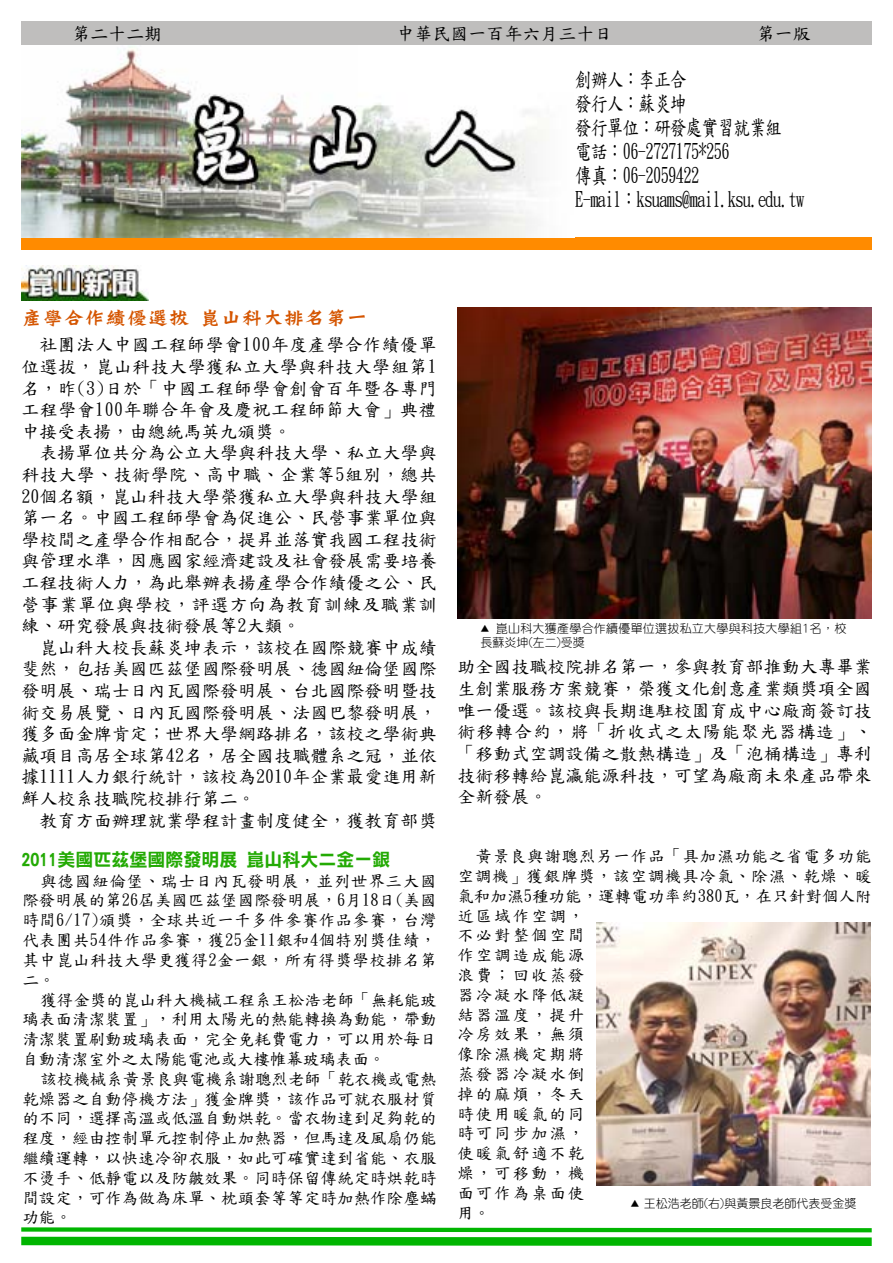
<style>
.page{position:relative;width:893px;height:1263px;background:#fff}
.page>*{position:absolute;margin:0;border:0;box-sizing:border-box;transform-origin:0 0}
.t1{font:21.45px/24px "DF Kai Shu SB Estd BF";letter-spacing:-.04em;color:#000;scale:.77 1}
.t2{font:21px "DF Lung Men W9 WIN BF";color:#d55501}
.t3{font:18px/21.6px "DF Kai Shu SB Estd BF";color:#000;text-align:justify}
.t4{font:18px "DF Li Hei W7 WIN BF";color:#23aa04}
.t5{font:16.5px/19.8px "DF Kai Shu SB Estd BF";letter-spacing:.005em;color:#000}
.t6{font:16.5px/19.8px "DF Kai Shu SB Estd BF";letter-spacing:.115em;color:#000}
.t7{font:16.5px/19.8px "DF Kai Shu SB Estd BF";letter-spacing:.025em;color:#000}
.t8{font:12px/14.4px "DF Yuan W3 WINP BF";letter-spacing:.02em;color:#000}
.t9{font:12px "DF Yuan W3 WINP BF";color:#000}
.s1{font-family:"DF Yuan W3 WIN BF";font-size:9px}
</style>
<div class="page">
<div style="left:21px;top:21px;width:851px;height:24px;background:#bfbebd"></div>
<div style="left:21px;top:238px;width:851px;height:12px;background:#ff8b00"></div>
<svg style="left:21px;top:1227px;width:851px;height:19px"></svg>
<img style="left:21px;top:266px;width:128px;height:34px">
<img style="left:21px;top:46px;width:525px;height:191px">
<img style="left:457px;top:307px;width:415px;height:311px">
<img style="left:596px;top:923px;width:275px;height:262px">
<p class="t3" style="left:72px;top:22px;width:91px">第二十二期</p>
<p class="t3" style="left:396px;top:22px;width:217px">中華民國一百年六月三十日</p>
<p class="t3" style="left:757px;top:22px;width:65px">第一版</p>
<p class="t1" style="left:575px;top:67px;width:299px">創辦人：李正合<br>發行人：蘇炎坤<br>發行單位：研發處實習就業組<br>電話：06-2727175*256<br>傳真：06-2059422<br>E-mail：ksuams@mail.ksu.edu.tw</p>
<p class="t2" style="left:21px;top:307px;width:348px">產學合作績優選拔 崑山科大排名第一</p>
<p class="t3" style="left:21px;top:334px;width:417px;text-indent:18px">社團法人中國工程師學會100年度產學合作績優單位選拔，崑山科技大學獲私立大學與科技大學組第1名，昨(3)日於「中國工程師學會創會百年暨各專門工程學會100年聯合年會及慶祝工程師節大會」典禮中接受表揚，由總統馬英九頒獎。</p>
<p class="t3" style="left:21px;top:442px;width:417px;text-indent:18px">表揚單位共分為公立大學與科技大學、私立大學與科技大學、技術學院、高中職、企業等5組別，總共20個名額，崑山科技大學榮獲私立大學與科技大學組第一名。中國工程師學會為促進公、民營事業單位與學校間之產學合作相配合，提昇並落實我國工程技術與管理水準，因應國家經濟建設及社會發展需要培養工程技術人力，為此舉辦表揚產學合作績優之公、民營事業單位與學校，評選方向為教育訓練及職業訓練、研究發展與技術發展等2大類。</p>
<p class="t3" style="left:21px;top:637px;width:417px;text-indent:18px">崑山科大校長蘇炎坤表示，該校在國際競賽中成績斐然，包括美國匹茲堡國際發明展、德國紐倫堡國際發明展、瑞士日內瓦國際發明展、台北國際發明暨技術交易展覽、日內瓦國際發明展、法國巴黎發明展，獲多面金牌肯定；世界大學網路排名，該校之學術典藏項目高居全球第42名，居全國技職體系之冠，並依據1111人力銀行統計，該校為2010年企業最愛進用新鮮人校系技職院校排行第二。</p>
<p class="t3" style="left:39px;top:809px;width:399px">教育方面辦理就業學程計畫制度健全，獲教育部獎</p>
<p class="t4" style="left:21px;top:850px;width:370px">2011美國匹茲堡國際發明展 崑山科大二金一銀</p>
<p class="t7" style="left:22px;top:871px;width:424px;text-indent:18px">與德國紐倫堡、瑞士日內瓦發明展，並列世界三大國際發明展的第26屆美國匹茲堡國際發明展，6月18日(美國時間6/17)頒獎，全球共近一千多件參賽作品參賽，台灣代表團共54件作品參賽，獲25金11銀和4個特別獎佳績，其中崑山科技大學更獲得2金一銀，所有得獎學校排名第二。</p>
<p class="t5" style="left:22px;top:990px;width:424px;text-indent:18px">獲得金獎的崑山科大機械工程系王松浩老師「無耗能玻璃表面清潔裝置」，利用太陽光的熱能轉換為動能，帶動清潔裝置刷動玻璃表面，完全免耗費電力，可以用於每日自動清潔室外之太陽能電池或大樓帷幕玻璃表面。</p>
<p class="t5" style="left:22px;top:1069px;width:425px;text-indent:18px">該校機械系黃景良與電機系謝聰烈老師「乾衣機或電熱乾燥器之自動停機方法」獲金牌獎，該作品可就衣服材質的不同，選擇高溫或低溫自動烘乾。當衣物達到足夠乾的程度，經由控制單元控制停止加熱器，但馬達及風扇仍能繼續運轉，以快速冷卻衣服，如此可確實達到省能、衣服不燙手、低靜電以及防皺效果。同時保留傳統定時烘乾時間設定，可作為做為床單、枕頭套等等定時加熱作除塵蟎功能。</p>
<p class="t8" style="left:480px;top:621px;width:367px"><span class="s1">▲</span> 崑山科大獲產學合作績優單位選拔私立大學與科技大學組1名，校長蘇炎坤(左二)受獎</p>
<p class="t3" style="left:457px;top:656px;width:425px;text-align:left">助全國技職校院排名第一，參與教育部推動大專畢業生創業服務方案競賽，榮獲文化創意產業類獎項全國唯一優選。該校與長期進駐校園育成中心廠商簽訂技術移轉合約，將「折收式之太陽能聚光器構造」、「移動式空調設備之散熱構造」及「泡桶構造」專利技術移轉給崑瀛能源科技，可望為廠商未來產品帶來全新發展。</p>
<p class="t6" style="left:457px;top:846px;width:425px;text-indent:18px">黃景良與謝聰烈另一作品「具加濕功能之省電多功能空調機」獲銀牌獎，該空調機具冷氣、除濕、乾燥、暖氣和加濕5種功能，運轉電功率約380瓦，在只針對個人附近區域作空調，<br>不必對整個空間<br>作空調造成能源<br>浪費；回收蒸發<br>器冷凝水降低凝<br>結器溫度，提升<br>冷房效果，無須<br>像除濕機定期將<br>蒸發器冷凝水倒<br>掉的麻煩，冬天<br>時使用暖氣的同<br>時可同步加濕，<br>使暖氣舒適不乾<br>燥，可移動，機<br>面可作為桌面使<br>用。</p>
<p class="t9" style="left:630px;top:1197px;width:227px"><span class="s1">▲</span> 王松浩老師(右)與黃景良老師代表受金獎</p>
</div>
